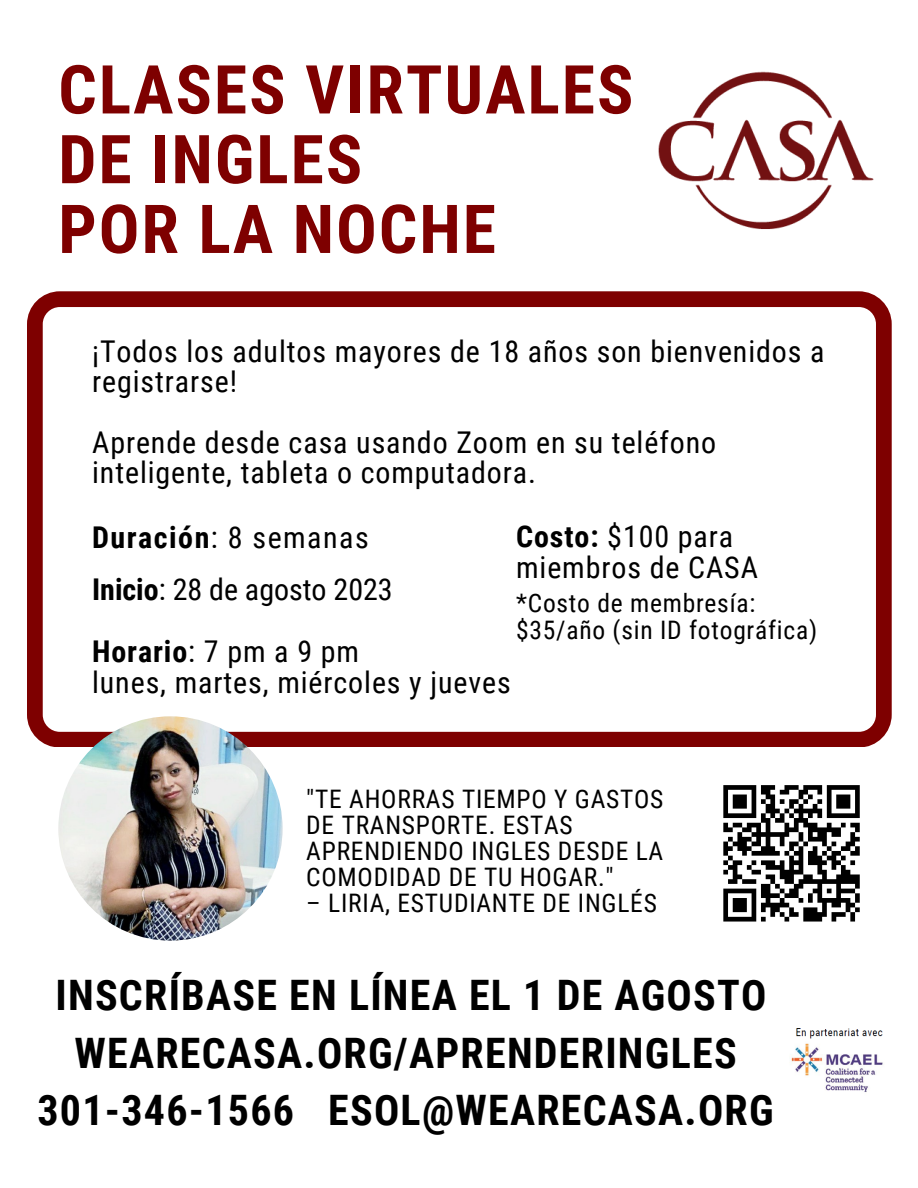
<style>
.page{position:relative;width:918px;height:1188px;background:#fff}
.page>*{position:absolute;margin:0;border:0;box-sizing:border-box;transform-origin:0 0}
.t1{font:700 67.5px/69.8px "Roboto Condensed";letter-spacing:.03em;color:#7e0000}
.t2{font:700 42px/57.3px "Roboto Condensed";letter-spacing:.03em;color:#000;text-align:center}
.t3{font:30px/30.3px "Roboto Condensed";letter-spacing:.03em;color:#000}
.t4{font:30px/51.9px "Roboto Condensed";color:#000}
.t5{font:25.5px/25.8px "Roboto Condensed";letter-spacing:.03em;color:#000}
.s1{font-weight:700}
</style>
<div class="page">
<img style="left:658px;top:71px;width:216px;height:159px">
<svg style="left:27px;top:291px;width:864px;height:456px"></svg>
<img style="left:58px;top:716px;width:225px;height:225px;border-radius:50%">
<img style="left:791px;top:1028px;width:92px;height:64px">
<svg style="left:723px;top:785px;width:137px;height:137px"></svg>
<h1 class="t1" style="left:58px;top:56px;width:577px">CLASES VIRTUALES<br>DE INGLES<br>POR LA NOCHE</h1>
<p class="t3" style="left:92px;top:337px;width:734px">¡Todos los adultos mayores de 18 años son bienvenidos a registrarse!</p>
<p class="t3" style="left:92px;top:428px;width:625px">Aprende desde casa usando Zoom en su teléfono inteligente, tableta o computadora.</p>
<p class="t4" style="left:92px;top:511px;width:302px"><span class="s1">Duración</span>: 8 semanas<br><span class="s1">Inicio</span>: 28 de agosto 2023</p>
<p class="t3" style="left:516px;top:522px;width:243px"><span class="s1">Costo:</span> $100 para miembros de CASA</p>
<p class="t5" style="left:516px;top:591px;width:303px;line-height:26.2px">*Costo de membresía: $35/año (sin ID fotográfica)</p>
<p class="t3" style="left:92px;top:637px;width:420px"><span class="s1">Horario</span>: 7 pm a 9 pm<br>lunes, martes, miércoles y jueves</p>
<p class="t5" style="left:306px;top:786px;width:359px">"TE AHORRAS TIEMPO Y GASTOS<br>DE TRANSPORTE. ESTAS<br>APRENDIENDO INGLES DESDE LA<br>COMODIDAD DE TU HOGAR."</p>
<p class="t5" style="left:306px;top:890px;width:352px">– LIRIA, ESTUDIANTE DE INGLÉS</p>
<h2 class="t2" style="left:37px;top:967px;width:738px">INSCRÍBASE EN LÍNEA EL 1 DE AGOSTO<br>WEARECASA.ORG/APRENDERINGLES<br>301-346-1566 ESOL@WEARECASA.ORG</h2>
</div>
